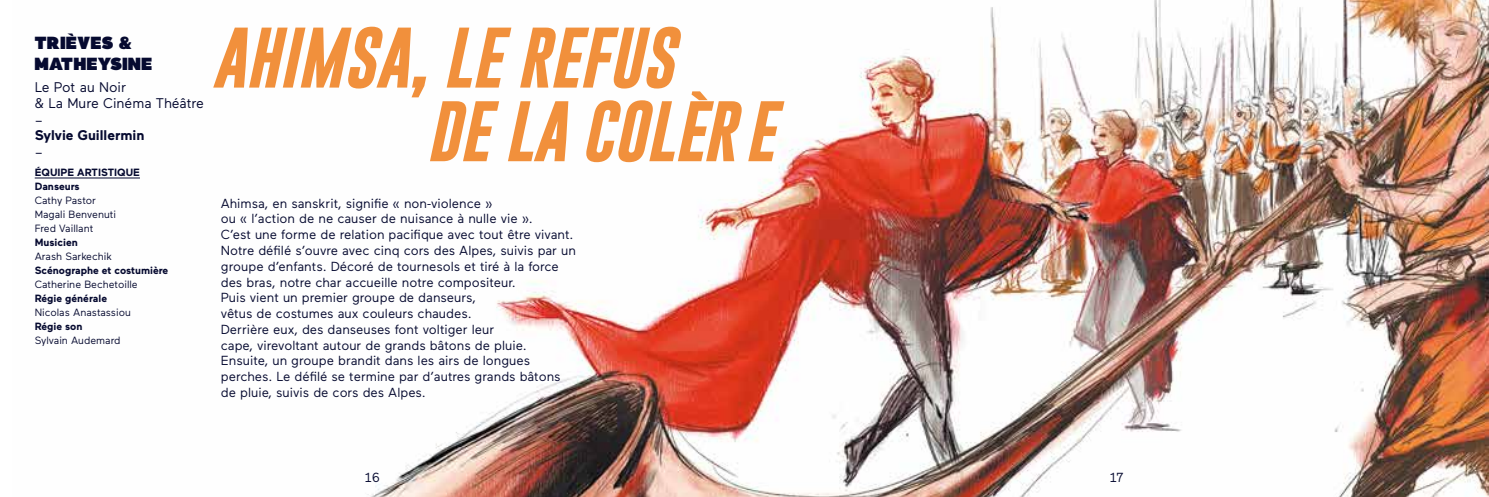
<style>
.page{position:relative;width:1489px;height:497px;background:#fff}
.page>*{position:absolute;margin:0;border:0;box-sizing:border-box;transform-origin:0 0}
.t1{font:italic 700 61.25px/73.5px "Gobold";color:#f1903c}
.t2{font:900 17.5px/21px "Maax Display";letter-spacing:.04em;color:#060a30}
.t3{font:14px/16.8px "Maax";color:#060a30}
.t4{font:700 14px "Maax";color:#060a30}
.t5{font:13.12px/15.8px "Maax";color:#060a30}
.t6{font:10.5px/14px "Maax";color:#060a30}
.t7{font:700 10.5px/14px "Maax";color:#060a30}
</style>
<div class="page">
<img style="left:34px;top:0;width:1454px;height:496px">
<hr style="left:35px;top:177px;width:105px;height:1px;background:#060a30">
<h2 class="t2" style="left:35px;top:31px;width:119px">TRIÈVES &amp;<br>MATHEYSINE</h2>
<p class="t3" style="left:35px;top:77px;width:171px">Le Pot au Noir<br>&amp; La Mure Cinéma Théâtre –</p>
<p class="t4" style="left:35px;top:126px;width:111px">Sylvie Guillermin</p>
<p class="t3" style="left:35px;top:143px;width:10px">–</p>
<p class="t7" style="left:35px;top:164px;width:107px">ÉQUIPE ARTISTIQUE<br>Danseurs</p>
<p class="t6" style="left:35px;top:192px;width:83px">Cathy Pastor<br>Magali Benvenuti<br>Fred Vaillant</p>
<p class="t7" style="left:35px;top:234px;width:45px">Musicien</p>
<p class="t6" style="left:35px;top:248px;width:79px">Arash Sarkechik</p>
<p class="t7" style="left:35px;top:262px;width:135px">Scénographe et costumière</p>
<p class="t6" style="left:35px;top:276px;width:104px">Catherine Bechetoille</p>
<p class="t7" style="left:35px;top:290px;width:74px">Régie générale</p>
<p class="t6" style="left:35px;top:304px;width:98px">Nicolas Anastassiou</p>
<p class="t7" style="left:35px;top:318px;width:49px">Régie son</p>
<p class="t6" style="left:35px;top:332px;width:87px">Sylvain Audemard</p>
<h1 class="t1" style="left:426px;top:21px;width:349px;text-indent:-214px">AHIMSA, LE REFUS<br>DE LA COLÈR E</h1>
<p class="t5" style="left:221px;top:194px;width:356px">Ahimsa, en sanskrit, signifie « non-violence »<br>ou « l’action de ne causer de nuisance à nulle vie ».<br>C’est une forme de relation pacifique avec tout être vivant.<br>Notre défilé s’ouvre avec cinq cors des Alpes, suivis par un groupe d’enfants. Décoré de tournesols et tiré à la force des bras, notre char accueille notre compositeur.<br>Puis vient un premier groupe de danseurs,<br>vêtus de costumes aux couleurs chaudes.<br>Derrière eux, des danseuses font voltiger leur<br>cape, virevoltant autour de grands bâtons de pluie.<br>Ensuite, un groupe brandit dans les airs de longues perches. Le défilé se termine par d’autres grands bâtons de pluie, suivis de cors des Alpes.</p>
<p class="t5" style="left:365px;top:468px;width:17px">16</p>
<p class="t5" style="left:1109px;top:468px;width:15px">17</p>
</div>
